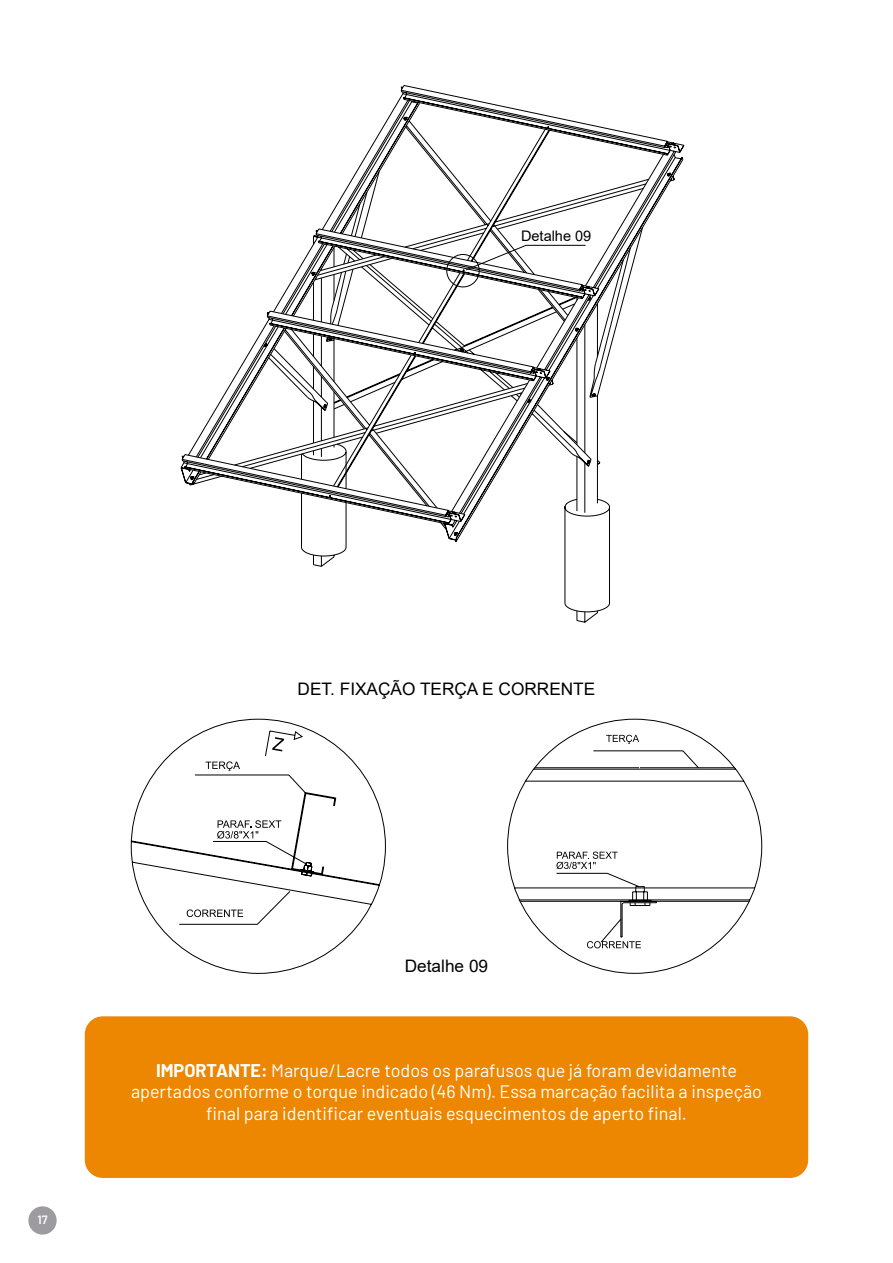
<style>
.page{position:relative;width:893px;height:1263px;background:#fff}
.page>*{position:absolute;margin:0;border:0;box-sizing:border-box;transform-origin:0 0}
.t1{font:18px/21.6px "Barlow";color:#fff;text-align:center}
.t2{font:17.25px "Arial";color:#000}
.t3{font:14.55px "Arial";color:#000}
.t4{font:600 12px "Barlow";color:#fff}
.s1{font-weight:700}
</style>
<div class="page">
<svg style="left:185px;top:101px;width:365px;height:387px"></svg>
<svg style="left:189px;top:144px;width:117px;height:337px"></svg>
<svg style="left:324px;top:116px;width:269px;height:9px"></svg>
<svg style="left:327px;top:498px;width:118px;height:20px"></svg>
<svg style="left:450px;top:498px;width:141px;height:38px"></svg>
<svg style="left:306px;top:125px;width:379px;height:373px"></svg>
<div style="left:446px;top:254px;width:34px;height:33px;border:1px solid #000;border-radius:50%"></div>
<svg style="left:465px;top:244px;width:121px;height:27px"></svg>
<div style="left:85px;top:1016px;width:723px;height:162px;background:#ed8600;border-radius:18px"></div>
<svg style="left:130px;top:718px;width:256px;height:256px"></svg>
<svg style="left:187px;top:909px;width:56px;height:8px"></svg>
<svg style="left:205px;top:761px;width:35px;height:10px"></svg>
<svg style="left:217px;top:820px;width:64px;height:19px"></svg>
<svg style="left:272px;top:737px;width:12px;height:14px"></svg>
<svg style="left:507px;top:718px;width:255px;height:256px"></svg>
<svg style="left:606px;top:735px;width:33px;height:9px"></svg>
<svg style="left:556px;top:851px;width:62px;height:18px"></svg>
<svg style="left:587px;top:937px;width:54px;height:11px"></svg>
<div style="left:28px;top:1206px;width:29px;height:28px;background:#9d9ba0;border-radius:50%"></div>
<p class="t3" style="left:521px;top:225px;width:72px">Detalhe 09</p>
<p class="t2" style="left:298px;top:677px;width:299px">DET. FIXAÇÃO TERÇA E CORRENTE</p>
<p class="t4" style="left:37px;top:1211px;width:12px">17</p>
<p class="t2" style="left:405px;top:954px;width:85px">Detalhe 09</p>
<p class="t1" style="left:131px;top:1058px;width:632px"><span class="s1">IMPORTANTE:</span> Marque/Lacre todos os parafusos que já foram devidamente apertados conforme o torque indicado (46 Nm). Essa marcação facilita a inspeção final para identificar eventuais esquecimentos de aperto final.</p>
</div>
